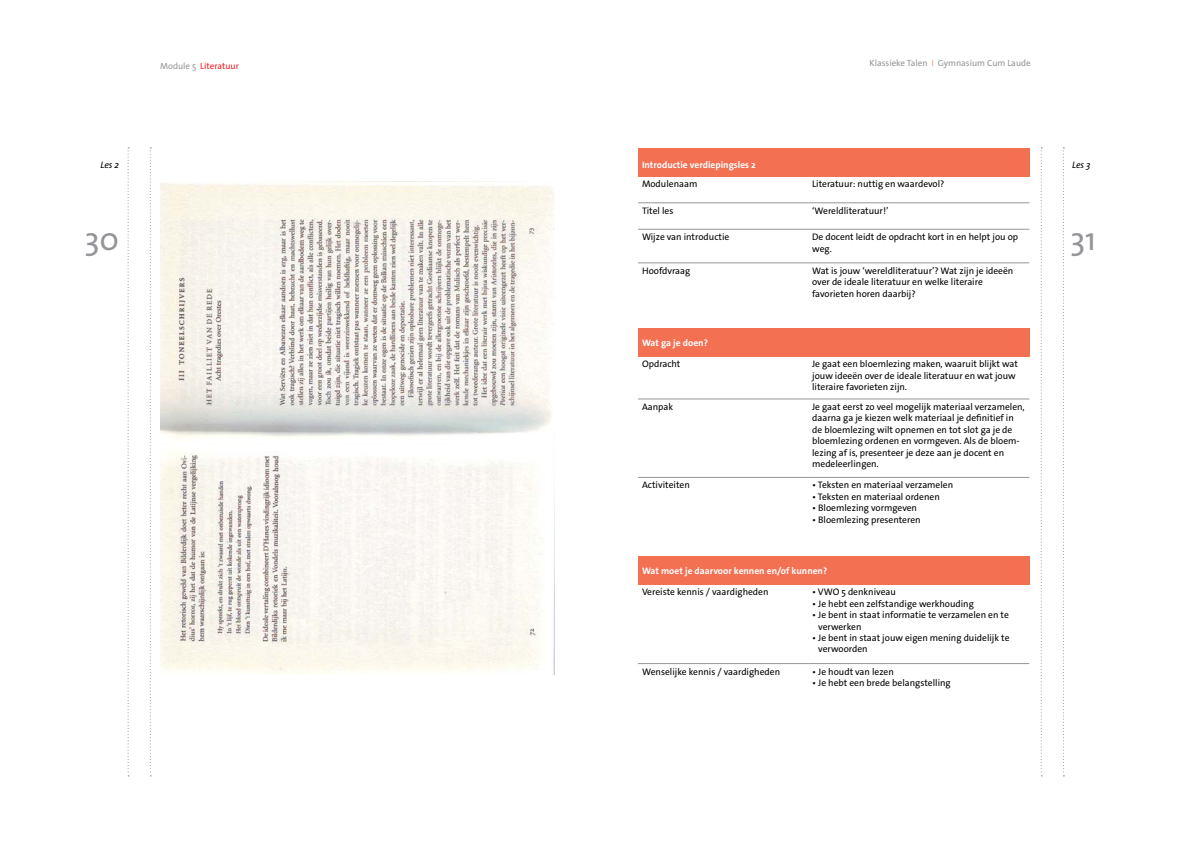
<style>
.page{position:relative;width:1191px;height:842px;background:#fff}
.page>*{position:absolute;margin:0;border:0;box-sizing:border-box;transform-origin:0 0}
.t1{font:32px "The Sans Os F";color:#939598}
.t2{font:9.5px/11.4px "The Sans Os F";color:#000}
.t3{font:700 9.5px "The Sans Os F";color:#fff}
.t4{font:italic 9.5px "The Sans Os F";letter-spacing:-.005em;color:#000}
.t5{font:9px "The Sans Os F";color:#939598}
.t6{font:9px "The Sans Os F";color:#ed1d24}
.s1{color:#939598}
.s2{color:#f79679}
</style>
<div class="page">
<svg style="left:150px;top:147px;width:1px;height:629px"></svg>
<svg style="left:128px;top:147px;width:1px;height:629px"></svg>
<svg style="left:1063px;top:147px;width:1px;height:629px"></svg>
<svg style="left:1040px;top:147px;width:2px;height:629px"></svg>
<div style="left:638px;top:148px;width:391px;height:28px;background:#f37053"></div>
<hr style="left:638px;top:203px;width:170px;height:1px;background:#939598">
<hr style="left:808px;top:203px;width:221px;height:1px;background:#939598">
<hr style="left:638px;top:229px;width:170px;height:1px;background:#939598">
<hr style="left:808px;top:229px;width:221px;height:1px;background:#939598">
<hr style="left:638px;top:263px;width:170px;height:1px;background:#939598">
<hr style="left:808px;top:263px;width:221px;height:1px;background:#939598">
<div style="left:638px;top:328px;width:391px;height:28px;background:#f37053"></div>
<hr style="left:638px;top:399px;width:170px;height:1px;background:#939598">
<hr style="left:808px;top:399px;width:221px;height:1px;background:#939598">
<hr style="left:638px;top:477px;width:170px;height:1px;background:#939598">
<hr style="left:808px;top:477px;width:221px;height:1px;background:#939598">
<div style="left:638px;top:556px;width:391px;height:28px;background:#f37053"></div>
<hr style="left:638px;top:663px;width:170px;height:1px;background:#939598">
<hr style="left:808px;top:663px;width:221px;height:1px;background:#939598">
<img style="left:160px;top:181px;width:395px;height:494px">
<p class="t6" style="left:160px;top:60px;width:80px"><span class="s1">Module 5</span> Literatuur</p>
<p class="t5" style="left:869px;top:57px;width:163px">Klassieke Talen <span class="s2">I</span> Gymnasium Cum Laude</p>
<p class="t4" style="left:101px;top:159px;width:20px">Les 2</p>
<p class="t3" style="left:642px;top:159px;width:115px">Introductie verdiepingsles 2</p>
<p class="t4" style="left:1072px;top:159px;width:20px">Les 3</p>
<p class="t2" style="left:642px;top:179px;width:57px">Modulenaam</p>
<p class="t2" style="left:812px;top:179px;width:134px">Literatuur: nuttig en waardevol?</p>
<p class="t2" style="left:642px;top:205px;width:33px">Titel les</p>
<p class="t2" style="left:812px;top:205px;width:78px">‘Wereldliteratuur!’</p>
<p class="t2" style="left:642px;top:231px;width:89px">Wijze van introductie</p>
<p class="t2" style="left:812px;top:231px;width:207px">De docent leidt de opdracht kort in en helpt jou op weg.</p>
<p class="t2" style="left:642px;top:265px;width:50px">Hoofdvraag</p>
<p class="t2" style="left:812px;top:265px;width:203px">Wat is jouw ‘wereldliteratuur’? Wat zijn je ideeën over de ideale literatuur en welke literaire favorieten horen daarbij?</p>
<p class="t3" style="left:642px;top:336px;width:67px">Wat ga je doen?</p>
<p class="t2" style="left:642px;top:359px;width:40px">Opdracht</p>
<p class="t2" style="left:812px;top:359px;width:207px">Je gaat een bloemlezing maken, waaruit blijkt wat jouw ideeën over de ideale literatuur en wat jouw literaire favorieten zijn.</p>
<p class="t2" style="left:642px;top:401px;width:33px">Aanpak</p>
<p class="t2" style="left:812px;top:401px;width:214px">Je gaat eerst zo veel mogelijk materiaal verzamelen, daarna ga je kiezen welk materiaal je definitief in de bloemlezing wilt opnemen en tot slot ga je de bloemlezing ordenen en vormgeven. Als de bloem&shy;lezing af is, presenteer je deze aan je docent en medeleerlingen.</p>
<p class="t2" style="left:642px;top:480px;width:49px">Activiteiten</p>
<p class="t2" style="left:812px;top:480px;width:142px">• Teksten en materiaal verzamelen</p>
<p class="t2" style="left:812px;top:491px;width:129px">• Teksten en materiaal ordenen</p>
<p class="t2" style="left:812px;top:502px;width:106px">• Bloemlezing vormgeven</p>
<p class="t2" style="left:812px;top:514px;width:110px">• Bloemlezing presenteren</p>
<h1 class="t1" style="left:85px;top:219px;width:36px">30</h1>
<h1 class="t1" style="left:1070px;top:219px;width:27px">31</h1>
<p class="t3" style="left:642px;top:565px;width:187px">Wat moet je daarvoor kennen en/of kunnen?</p>
<p class="t2" style="left:642px;top:587px;width:128px">Vereiste kennis / vaardigheden</p>
<p class="t2" style="left:812px;top:587px;width:85px">• VWO 5 denkniveau</p>
<p class="t2" style="left:812px;top:598px;width:163px">• Je hebt een zelfstandige werkhouding</p>
<p class="t2" style="left:818px;top:609px;width:192px;text-indent:-6px">• Je bent in staat informatie te verzamelen en te verwerken</p>
<p class="t2" style="left:818px;top:632px;width:193px;text-indent:-6px">• Je bent in staat jouw eigen mening duidelijk te verwoorden</p>
<p class="t2" style="left:642px;top:666px;width:140px">Wenselijke kennis / vaardigheden</p>
<p class="t2" style="left:812px;top:666px;width:83px">• Je houdt van lezen</p>
<p class="t2" style="left:812px;top:677px;width:140px">• Je hebt een brede belangstelling</p>
</div>
